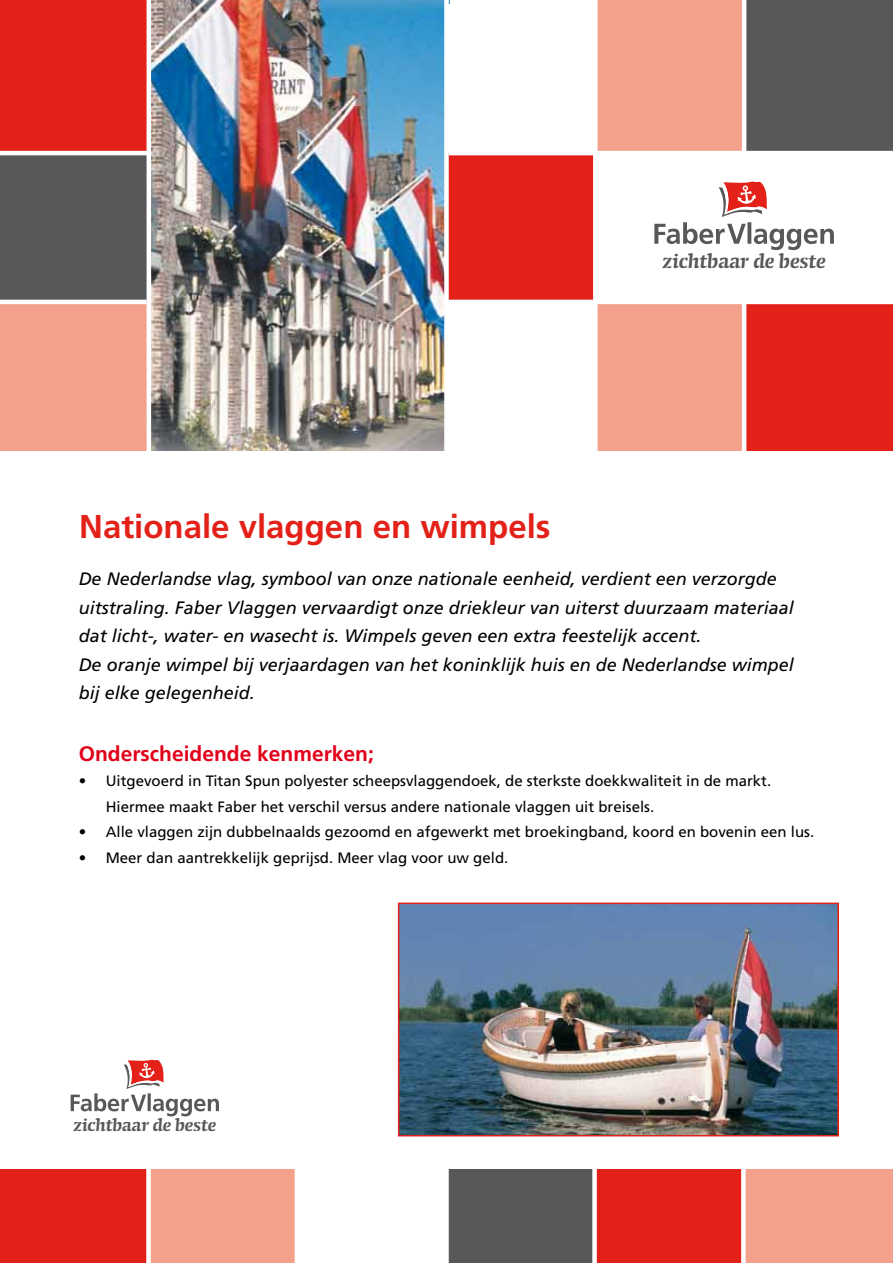
<style>
.page{position:relative;width:893px;height:1263px;background:#fff}
.page>*{position:absolute;margin:0;border:0;box-sizing:border-box;transform-origin:0 0}
.t1{font:700 33px "Frutiger LT Std";color:#e32119}
.t2{font:600 24px "Conga Brava Stencil Std";color:#58585a}
.t3{font:700 21px "Frutiger LT Std";color:#e2001a}
.t4{font:600 21px "Conga Brava Stencil Std";color:#58585a}
.t5{font:italic 18px/28.5px "Frutiger LT Std";color:#000}
.t6{font:15px/25.5px "Frutiger LT Std";color:#000}
</style>
<div class="page">
<svg style="left:71px;top:1059px;width:148px;height:57px"></svg>
<div style="left:743px;top:1170px;width:150px;height:93px;background:#f3a18b"></div>
<div style="left:595px;top:1170px;width:148px;height:93px;background:#e32119"></div>
<div style="left:446px;top:1170px;width:149px;height:93px;background:#58585a"></div>
<div style="left:148px;top:1170px;width:149px;height:93px;background:#f3a18b"></div>
<div style="left:0;top:1170px;width:148px;height:93px;background:#e32119"></div>
<div style="left:146px;top:1160px;width:5px;height:103px;background:#fff"></div>
<div style="left:592px;top:1160px;width:5px;height:103px;background:#fff"></div>
<div style="left:741px;top:1157px;width:5px;height:106px;background:#fff"></div>
<div style="left:444px;top:1160px;width:5px;height:103px;background:#fff"></div>
<hr style="left:295px;top:1157px;width:4px;height:106px;background:#fff">
<img style="left:401px;top:905px;width:435px;height:228px">
<div style="left:398px;top:902px;width:441px;height:234px;border:2px solid #e32119"></div>
<img style="left:151px;top:0;width:299px;height:451px">
<div style="left:0;top:0;width:149px;height:153px;background:#e32119"></div>
<div style="left:0;top:153px;width:149px;height:149px;background:#58585a"></div>
<div style="left:0;top:302px;width:149px;height:149px;background:#f3a18b"></div>
<div style="left:446px;top:4px;width:149px;height:149px;background:#fff"></div>
<div style="left:446px;top:153px;width:149px;height:149px;background:#e32119"></div>
<div style="left:446px;top:302px;width:149px;height:149px;background:#fff"></div>
<div style="left:595px;top:0;width:149px;height:153px;background:#f3a18b"></div>
<div style="left:595px;top:302px;width:149px;height:149px;background:#f3a18b"></div>
<div style="left:744px;top:0;width:149px;height:153px;background:#58585a"></div>
<div style="left:744px;top:302px;width:149px;height:149px;background:#e32119"></div>
<hr style="left:449px;top:151px;width:444px;height:4px;background:#fff">
<hr style="left:447px;top:300px;width:446px;height:4px;background:#fff">
<hr style="left:147px;top:0;width:4px;height:460px;background:#fff">
<div style="left:444px;top:0;width:5px;height:464px;background:#fff"></div>
<div style="left:593px;top:0;width:5px;height:464px;background:#fff"></div>
<hr style="left:742px;top:0;width:4px;height:460px;background:#fff">
<svg style="left:654px;top:181px;width:180px;height:69px"></svg>
<hr style="left:0;top:151px;width:149px;height:4px;background:#fff">
<hr style="left:0;top:300px;width:147px;height:4px;background:#fff">
<h1 class="t1" style="left:79px;top:507px;width:473px">Nationale vlaggen en wimpels</h1>
<h2 class="t2" style="left:663px;top:250px;width:165px">zichtbaar de beste</h2>
<p class="t5" style="left:79px;top:565px;width:717px">De Nederlandse vlag, symbool van onze nationale eenheid, verdient een verzorgde uitstraling. Faber Vlaggen vervaardigt onze driekleur van uiterst duurzaam materiaal dat licht-, water- en wasecht is. Wimpels geven een extra feestelijk accent.<br>De oranje wimpel bij verjaardagen van het koninklijk huis en de Nederlandse wimpel bij elke gelegenheid.</p>
<p class="t3" style="left:79px;top:741px;width:297px">Onderscheidende kenmerken;</p>
<p class="t6" style="left:106px;top:768px;width:667px;text-indent:-27px">• Uitgevoerd in Titan Spun polyester scheepsvlaggendoek, de sterkste doekkwaliteit in de markt.<br>Hiermee maakt Faber het verschil versus andere nationale vlaggen uit breisels.</p>
<p class="t6" style="left:79px;top:819px;width:737px">• Alle vlaggen zijn dubbelnaalds gezoomd en afgewerkt met broekingband, koord en bovenin een lus.</p>
<p class="t6" style="left:79px;top:845px;width:431px">• Meer dan aantrekkelijk geprijsd. Meer vlag voor uw geld.</p>
<p class="t4" style="left:73px;top:1115px;width:144px">zichtbaar de beste</p>
</div>
